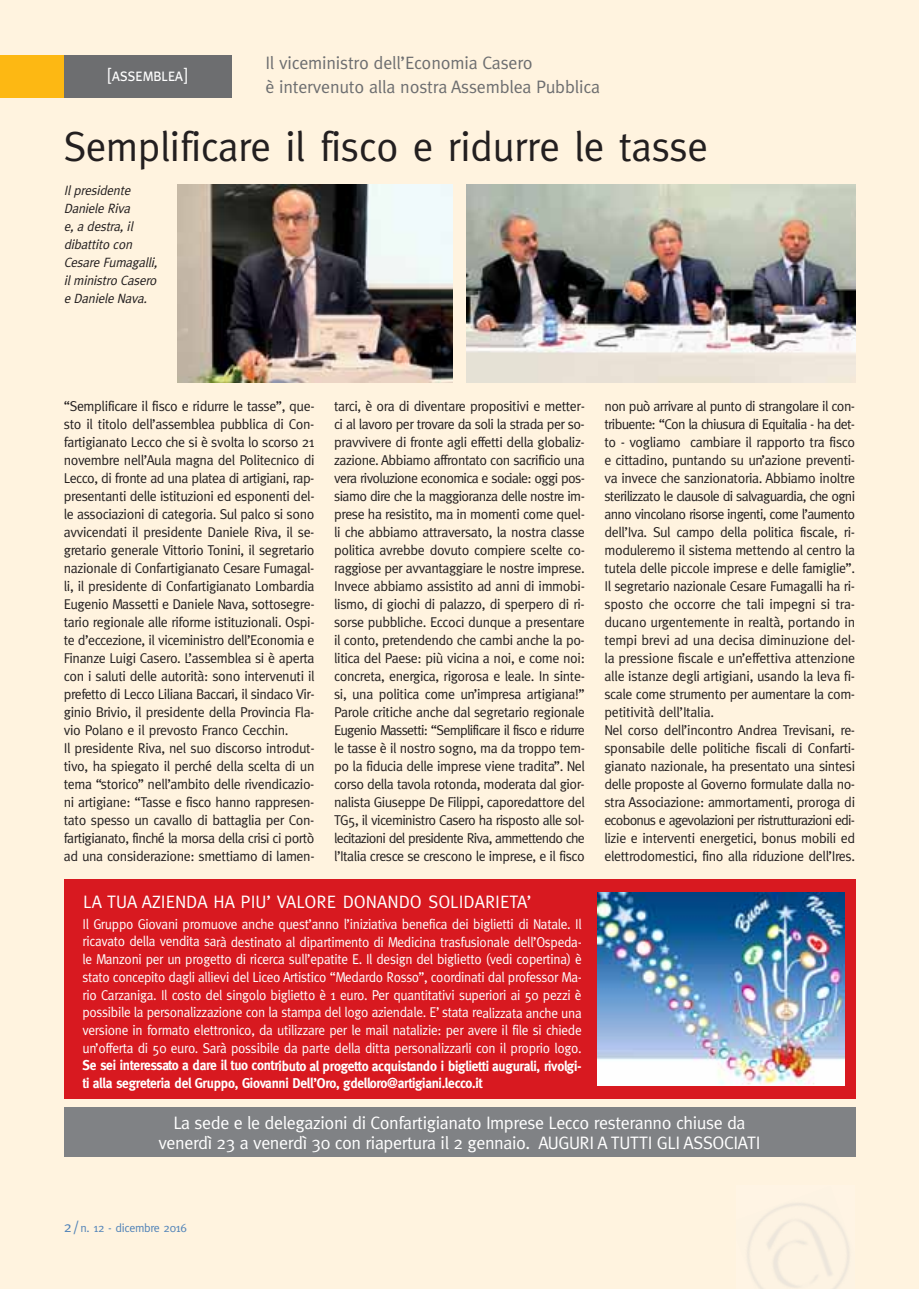
<style>
.page{position:relative;width:919px;height:1289px;background:#fff}
.page>*{position:absolute;margin:0;border:0;box-sizing:border-box;transform-origin:0 0}
.t1{font:42px "Meta";letter-spacing:-.01em;color:#231f20}
.t2{font:18px/19.5px "Meta";letter-spacing:-.02em;color:#fff;text-align:center}
.t3{font:18px/24px "Meta";letter-spacing:-.01em;color:#6d6e70}
.t4{font:18px "Meta";color:#fff}
.t5{font:18px "Meta Caps";letter-spacing:-.03em;color:#fff}
.t6{font:14.25px/18px "Meta";letter-spacing:-.025em;color:#231f20}
.t7{font:14.25px/17.7px "Meta";letter-spacing:-.02em;color:#fff;text-align:justify;scale:.94 1}
.t8{font:700 14.25px/17.7px "Meta";letter-spacing:-.02em;color:#fff;scale:.94 1}
.t9{font:italic 13.5px/18px "Meta";color:#231f20}
.t10{font:12px "Meta";letter-spacing:-.025em;color:#5183b8}
.s1{font-size:15px}
</style>
<div class="page">
<div style="left:0;top:0;width:918px;height:1288px;background:#fff3df"></div>
<div style="left:64px;top:55px;width:167px;height:43px;background:#6d6e70"></div>
<div style="left:0;top:55px;width:64px;height:43px;background:#fdb813"></div>
<img style="left:177px;top:185px;width:275px;height:198px">
<img style="left:467px;top:185px;width:388px;height:198px">
<div style="left:64px;top:879px;width:791px;height:219px;background:#d81920"></div>
<img style="left:597px;top:892px;width:247px;height:193px">
<div style="left:64px;top:1107px;width:791px;height:50px;background:#808285"></div>
<p class="t5" style="left:108px;top:64px;width:81px">[assemblea]</p>
<p class="t3" style="left:265px;top:52px;width:336px">Il viceministro dell’Economia Casero<br>è intervenuto alla nostra Assemblea Pubblica</p>
<h1 class="t1" style="left:64px;top:131px;width:645px">Semplificare il fisco e ridurre le tasse</h1>
<p class="t9" style="left:64px;top:182px;width:97px">Ilpresidente<br>Daniele Riva<br>e,a destra,il dibattito con<br>Cesare Fumagalli, ilministro Casero e Daniele Nava.</p>
<p class="t6" style="left:64px;top:398px;width:252px">“Semplificare il fisco e ridurre le tasse”, que&shy;sto il titolo dell’assemblea pubblica di Con&shy;fartigianato Lecco che si è svolta lo scorso 21 novembre nell’Aula magna del Politecnico di Lecco, di fronte ad una platea di artigiani, rap&shy;presentanti delle istituzioni ed esponenti del&shy;le associazioni di categoria. Sul palco si sono avvicendati il presidente Daniele Riva, il se&shy;gretario generale Vittorio Tonini, il segretario nazionale di Confartigianato Cesare Fumagal&shy;li, il presidente di Confartigianato Lombardia Eugenio Massetti e Daniele Nava, sottosegre&shy;tario regionale alle riforme istituzionali. Ospi&shy;te d’eccezione, il viceministro dell’Economia e Finanze Luigi Casero. L’assemblea si è aperta con i saluti delle autorità: sono intervenuti il prefetto di Lecco Liliana Baccari, il sindaco Vir&shy;ginio Brivio, il presidente della Provincia Fla&shy;vio Polano e il prevosto Franco Cecchin.<br>Il presidente Riva, nel suo discorso introdut&shy;tivo, ha spiegato il perché della scelta di un tema “storico” nell’ambito delle rivendicazio&shy;ni artigiane: “Tasse e fisco hanno rappresen&shy;tato spesso un cavallo di battaglia per Con&shy;fartigianato, finché la morsa della crisi ci portò ad una considerazione: smettiamo di lamen-</p>
<p class="t6" style="left:334px;top:398px;width:252px;text-align:justify">tarci, è ora di diventare propositivi e metter&shy;ci al lavoro per trovare da soli la strada per so&shy;pravvivere di fronte agli effetti della globaliz&shy;zazione. Abbiamo affrontato con sacrificio una vera rivoluzione economica e sociale: oggi pos&shy;siamo dire che la maggioranza delle nostre im&shy;prese ha resistito, ma in momenti come quel&shy;li che abbiamo attraversato, la nostra classe politica avrebbe dovuto compiere scelte co&shy;raggiose per avvantaggiare le nostre imprese.<br>Invece abbiamo assistito ad anni di immobi&shy;lismo, di giochi di palazzo, di sperpero di ri&shy;sorse pubbliche. Eccoci dunque a presentare il conto, pretendendo che cambi anche la po&shy;litica del Paese: più vicina a noi, e come noi: concreta, energica, rigorosa e leale. In sinte&shy;si, una politica come un’impresa artigiana!” Parole critiche anche dal segretario regionale Eugenio Massetti: “Semplificare il fisco e ridurre le tasse è il nostro sogno, ma da troppo tem&shy;po la fiducia delle imprese viene tradita”. Nel corso della tavola rotonda, moderata dal gior&shy;nalista Giuseppe De Filippi, caporedattore del TG5, il viceministro Casero ha risposto alle sol&shy;lecitazioni del presidente Riva, ammettendo che l’Italia cresce se crescono le imprese, e il fisco</p>
<p class="t6" style="left:604px;top:398px;width:252px">non può arrivare al punto di strangolare il con&shy;tribuente: “Con la chiusura di Equitalia - ha det&shy;to - vogliamo cambiare il rapporto tra fisco e cittadino, puntando su un’azione preventi&shy;va invece che sanzionatoria. Abbiamo inoltre sterilizzato le clausole di salvaguardia, che ogni anno vincolano risorse ingenti, come l’aumento dell’Iva. Sul campo della politica fiscale, ri&shy;moduleremo il sistema mettendo al centro la tutela delle piccole imprese e delle famiglie”.<br>Il segretario nazionale Cesare Fumagalli ha ri&shy;sposto che occorre che tali impegni si tra&shy;ducano urgentemente in realtà, portando in tempi brevi ad una decisa diminuzione del&shy;la pressione fiscale e un’effettiva attenzione alle istanze degli artigiani, usando la leva fi&shy;scale come strumento per aumentare la com&shy;petitività dell’Italia.<br>Nel corso dell’incontro Andrea Trevisani, re&shy;sponsabile delle politiche fiscali di Confarti&shy;gianato nazionale, ha presentato una sintesi delle proposte al Governo formulate dalla no&shy;stra Associazione: ammortamenti, proroga di ecobonus e agevolazioni per ristrutturazioni edi&shy;lizie e interventi energetici, bonus mobili ed elettrodomestici, fino alla riduzione dell’Ires.</p>
<p class="t4" style="left:83px;top:894px;width:450px">LA TUA AZIENDA HA PIU’ VALORE DONANDO SOLIDARIETA’</p>
<p class="t7" style="left:82px;top:916px;width:532px">Il Gruppo Giovani promuove anche quest’anno l’iniziativa benefica dei biglietti di Natale. Il ricavato della vendita sarà destinato al dipartimento di Medicina trasfusionale dell’Ospeda&shy;le Manzoni per un progetto di ricerca sull’epatite E. Il design del biglietto (vedi copertina) è stato concepito dagli allievi del Liceo Artistico “Medardo Rosso”, coordinati dal professor Ma&shy;rio Carzaniga. Il costo del singolo biglietto è 1 euro. Per quantitativi superiori ai 50 pezzi è possibile la personalizzazione con la stampa del logo aziendale. E’ stata realizzata anche una versione in formato elettronico, da utilizzare per le mail natalizie: per avere il file si chiede un’offerta di 50 euro. Sarà possibile da parte della ditta personalizzarli con il proprio logo.</p>
<p class="t8" style="left:82px;top:1057px;width:532px">Se sei interessato a dare il tuo contributo al progetto acquistando i biglietti augurali, rivolgi&shy;ti alla segreteria del Gruppo, Giovanni Dell’Oro, gdelloro@artigiani.lecco.it</p>
<p class="t2" style="left:158px;top:1114px;width:603px">La sede e le delegazioni di Confartigianato Imprese Lecco resteranno chiuse da venerdì 23 a venerdì 30 con riapertura il 2 gennaio. AUGURI A TUTTI GLI ASSOCIATI</p>
<p class="t10" style="left:64px;top:1222px;width:124px"><span class="s1">2 /</span> n. 12 - dicembre 2016</p>
</div>
